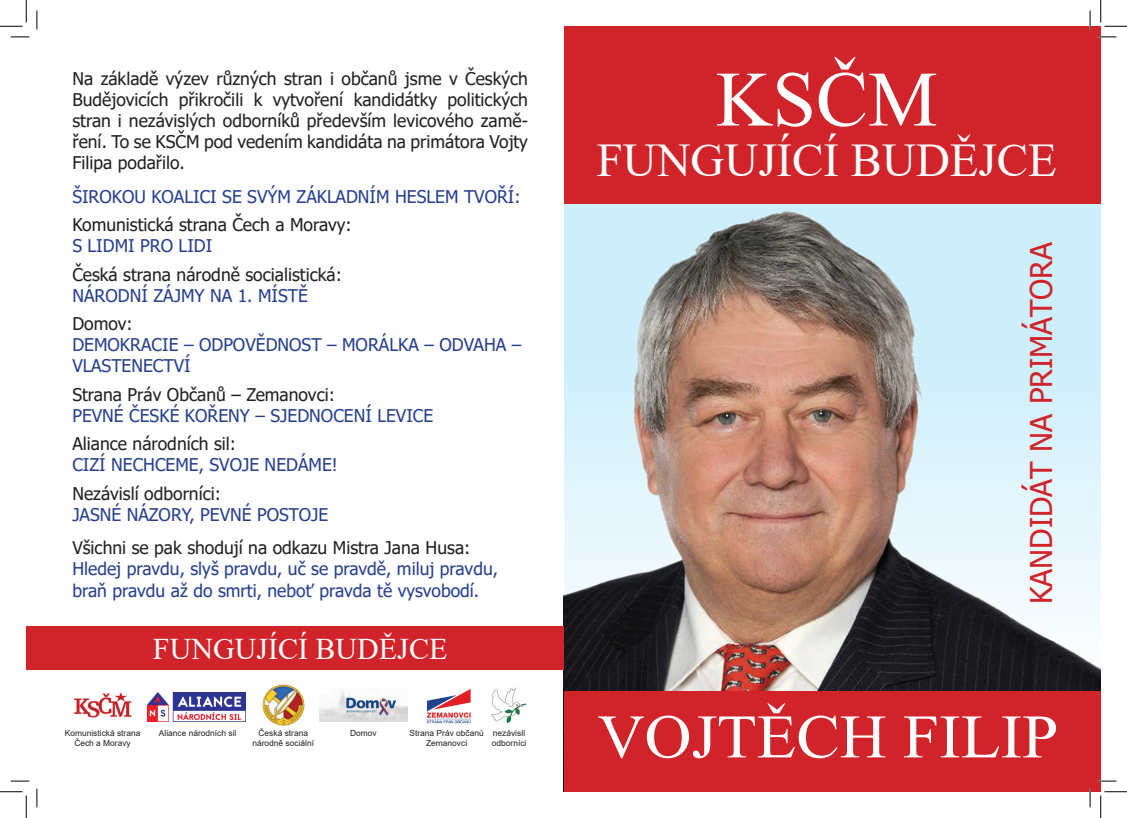
<style>
.page{position:relative;width:1127px;height:818px;background:#fff}
.page>*{position:absolute;margin:0;border:0;box-sizing:border-box;transform-origin:0 0}
.t1{font:78.25px "Times New Roman";color:#fff}
.t2{font:61.75px "Times New Roman";color:#fff;scale:1.05 1}
.t3{font:46.88px "Times New Roman";color:#fff}
.t4{font:30px "Tahoma";color:#d1232a}
.t5{font:30px "Times New Roman";color:#fff}
.t6{font:17.5px/21px "Tahoma";color:#231f20;text-align:justify}
.t7{font:17.5px/21px "Tahoma";color:#253f8e}
.t8{font:8.38px/10.1px "Arial";color:#231f20;text-align:center}
</style>
<div class="page">
<div style="left:563px;top:26px;width:537px;height:177px;background:#d1232a"></div>
<img style="left:563px;top:195px;width:537px;height:497px">
<div style="left:563px;top:692px;width:537px;height:100px;background:#d1232a"></div>
<div style="left:26px;top:626px;width:537px;height:43px;background:#d1232a"></div>
<img style="left:491px;top:688px;width:36px;height:36px">
<img style="left:319px;top:690px;width:88px;height:31px">
<img style="left:147px;top:692px;width:98px;height:29px">
<img style="left:426px;top:688px;width:45px;height:36px">
<img style="left:262px;top:684px;width:42px;height:42px">
<img style="left:74px;top:692px;width:58px;height:26px">
<svg style="left:11px;top:36px;width:18px;height:2px"></svg>
<svg style="left:1097px;top:36px;width:18px;height:2px"></svg>
<svg style="left:11px;top:780px;width:18px;height:2px"></svg>
<svg style="left:1097px;top:780px;width:18px;height:2px"></svg>
<svg style="left:36px;top:11px;width:2px;height:18px"></svg>
<svg style="left:36px;top:788px;width:2px;height:19px"></svg>
<svg style="left:1089px;top:11px;width:1px;height:18px"></svg>
<svg style="left:1089px;top:788px;width:1px;height:19px"></svg>
<svg style="left:0;top:0;width:27px;height:27px"></svg>
<svg style="left:0;top:791px;width:27px;height:27px"></svg>
<svg style="left:1100px;top:0;width:26px;height:27px"></svg>
<svg style="left:1100px;top:791px;width:26px;height:27px"></svg>
<p class="t6" style="left:72px;top:69px;width:457px">Na základě výzev různých stran i občanů jsme v Českých Budějovicích přikročili k vytvoření kandidátky politických stran i nezávislých odborníků především levicového zamě&shy;ření. To se KSČM pod vedením kandidáta na primátora Vojty Filipa podařilo.</p>
<p class="t7" style="left:72px;top:187px;width:449px">ŠIROKOU KOALICI SE SVÝM ZÁKLADNÍM HESLEM TVOŘÍ:</p>
<p class="t6" style="left:72px;top:215px;width:281px">Komunistická strana Čech a Moravy:</p>
<p class="t7" style="left:72px;top:236px;width:141px">S LIDMI PRO LIDI</p>
<p class="t6" style="left:72px;top:265px;width:271px">Česká strana národně socialistická:</p>
<p class="t7" style="left:72px;top:286px;width:237px">NÁRODNÍ ZÁJMY NA 1. MÍSTĚ</p>
<p class="t6" style="left:72px;top:314px;width:62px">Domov:</p>
<p class="t7" style="left:72px;top:335px;width:450px">DEMOKRACIE – ODPOVĚDNOST – MORÁLKA – ODVAHA –<br>VLASTENECTVÍ</p>
<p class="t6" style="left:72px;top:385px;width:264px">Strana Práv Občanů – Zemanovci:</p>
<p class="t7" style="left:72px;top:406px;width:362px">PEVNÉ ČESKÉ KOŘENY – SJEDNOCENÍ LEVICE</p>
<p class="t6" style="left:72px;top:435px;width:165px">Aliance národních sil:</p>
<p class="t7" style="left:72px;top:456px;width:267px">CIZÍ NECHCEME, SVOJE NEDÁME!</p>
<p class="t6" style="left:72px;top:484px;width:150px">Nezávislí odborníci:</p>
<p class="t7" style="left:72px;top:505px;width:257px">JASNÉ NÁZORY, PEVNÉ POSTOJE</p>
<p class="t6" style="left:72px;top:539px;width:399px">Všichni se pak shodují na odkazu Mistra Jana Husa:</p>
<p class="t7" style="left:72px;top:560px;width:427px">Hledej pravdu, slyš pravdu, uč se pravdě, miluj pravdu, braň pravdu až do smrti, neboť pravda tě vysvobodí.</p>
<h3 class="t5" style="left:153px;top:628px;width:296px">FUNGUJÍCÍ BUDĚJCE</h3>
<p class="t8" style="left:65px;top:727px;width:77px">Komunistická strana<br>Čech a Moravy</p>
<p class="t8" style="left:252px;top:727px;width:63px">Česká strana národně sociální</p>
<p class="t8" style="left:159px;top:727px;width:79px">Aliance národních sil</p>
<p class="t8" style="left:350px;top:727px;width:28px">Domov</p>
<p class="t8" style="left:409px;top:727px;width:76px">Strana Práv občanů<br>Zemanovci</p>
<p class="t8" style="left:492px;top:727px;width:36px;text-align:left">nezávislí odborníci</p>
<h1 class="t1" style="left:715px;top:44px;width:223px">KSČM</h1>
<h3 class="t3" style="left:596px;top:127px;width:461px">FUNGUJÍCÍ BUDĚJCE</h3>
<h3 class="t4" style="left:1020px;top:604px;width:364px;rotate:-90deg">KANDIDÁT NA PRIMÁTORA</h3>
<h2 class="t2" style="left:597px;top:693px;width:440px">VOJTĚCH FILIP</h2>
</div>
